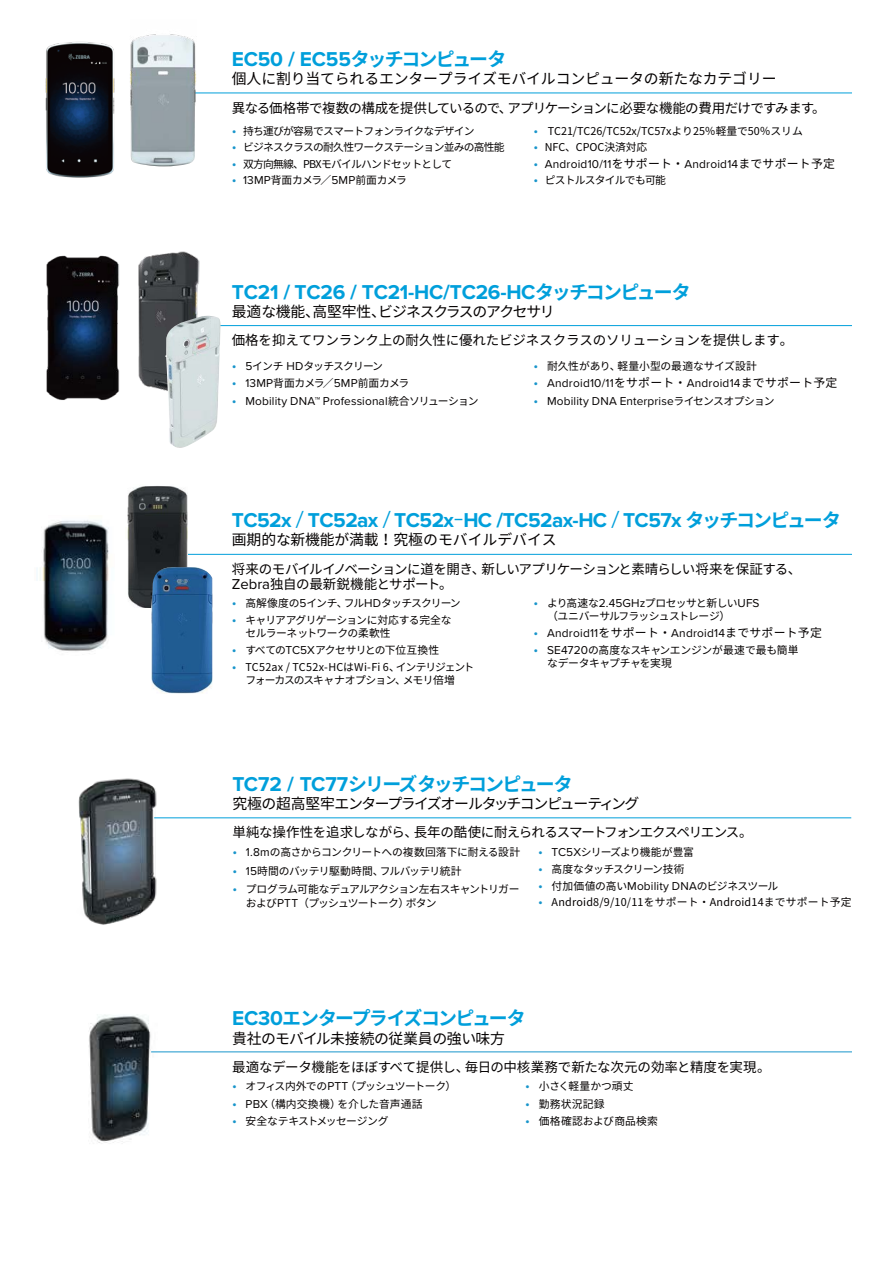
<style>
.page{position:relative;width:893px;height:1263px;background:#fff}
.page>*{position:absolute;margin:0;border:0;box-sizing:border-box;transform-origin:0 0}
.t1{font:700 20.85px "Proxima Nova";letter-spacing:-.025em;color:#009fdb}
.t2{font:700 18.9px "Noto Sans CJ Kjp";letter-spacing:-.09em;color:#009fdb}
.t3{font:14.85px "Noto Sans CJ Kjp";letter-spacing:-.01em;color:#040000}
.t4{font:14.85px "Noto Sans CJ Kjp";letter-spacing:-.085em;color:#040000}
.t5{font:14.85px "Noto Sans CJ Kjp";letter-spacing:-.065em;color:#040000}
.t6{font:13.5px/14.9px "Noto Sans CJ Kjp";letter-spacing:-.05em;color:#040000}
.t7{font:13.5px "Noto Sans CJ Kjp";letter-spacing:-.03em;color:#040000}
.t8{font:13.5px "Noto Sans CJ Kjp";letter-spacing:-.01em;color:#040000}
.t9{font:13.5px/16.8px "Proxima Nova";color:#1895cb}
.t10{font:11.85px "Proxima Nova";letter-spacing:.02em;color:#040000}
.t11{font:10.8px/12.8px "Noto Sans CJ Kjp";letter-spacing:-.045em;color:#040000}
.t12{font:10.8px/14.2px "Noto Sans CJ Kjp";letter-spacing:-.07em;color:#040000}
.t13{font:10.8px "Noto Sans CJ Kjp";letter-spacing:-.005em;color:#040000}
.t14{font:10.8px/12.8px "Noto Sans CJ Kjp";letter-spacing:-.025em;color:#040000}
.t15{font:10.8px/16.8px "Noto Sans CJ Kjp";letter-spacing:-.01em;color:#040000}
.t16{font:10.8px "Noto Sans CJ Kjp";letter-spacing:.02em;color:#040000}
.t17{font:10.8px "Noto Sans CJ Kjp";letter-spacing:.005em;color:#040000}
.t18{font:10.8px "Noto Sans CJ Kjp";letter-spacing:-.085em;color:#040000}
.s1{font-family:"Noto Sans CJ Kjp";font-size:18.9px}
.s2{font-family:"Proxima Nova";font-size:13.5px;color:#1895cb}
.s3{font-family:"Proxima Nova";font-size:11.85px}
.s4{font-size:13.5px;color:#1895cb}
.s5{font-family:"Noto Sans CJ Kjp"}
.s6{font-family:"Noto Sans CJ Kjp";font-size:10.8px}
.s7{font-family:"Koz Go Pr 6 N";font-weight:400}
.s8{font-family:"Proxima Nova";font-size:14.85px}
.s9{font-family:"Proxima Nova";font-size:20.85px}
</style>
<div class="page">
<hr style="left:151px;top:93px;width:701px;height:1px;background:#009fdb">
<hr style="left:193px;top:325px;width:659px;height:1px;background:#009fdb">
<hr style="left:177px;top:554px;width:675px;height:1px;background:#009fdb">
<hr style="left:139px;top:817px;width:712px;height:1px;background:#009fdb">
<img style="left:78px;top:778px;width:100px;height:147px">
<img style="left:89px;top:1014px;width:84px;height:129px">
<hr style="left:151px;top:1051px;width:701px;height:1px;background:#1895cb">
<img style="left:46px;top:255px;width:74px;height:145px">
<img style="left:138px;top:251px;width:62px;height:140px">
<img style="left:130px;top:34px;width:67px;height:132px">
<img style="left:45px;top:41px;width:70px;height:137px">
<img style="left:127px;top:486px;width:60px;height:122px">
<img style="left:37px;top:520px;width:72px;height:132px">
<img style="left:151px;top:567px;width:62px;height:127px">
<img style="left:164px;top:316px;width:57px;height:132px">
<h1 class="t1" style="left:232px;top:49px;width:276px">EC50 / EC55<span class="s1">タッチコンピュータ</span></h1>
<h3 class="t3" style="left:232px;top:70px;width:546px">個人に割り当てられるエンタープライズモバイルコンピュータの新たなカテゴリー</h3>
<p class="t6" style="left:232px;top:101px;width:595px">異なる価格帯で複数の構成を提供しているので、アプリケーションに必要な機能の費用だけですみます。</p>
<p class="t12" style="left:232px;top:124px;width:244px"><span class="s2">•</span> 持ち運びが容易でスマートフォンライクなデザイン</p>
<p class="t12" style="left:232px;top:141px;width:274px"><span class="s2">•</span> ビジネスクラスの耐久性ワークステーション並みの高性能</p>
<p class="t12" style="left:232px;top:157px;width:222px"><span class="s2">•</span> 双方向無線、PBXモバイルハンドセットとして</p>
<p class="t11" style="left:232px;top:174px;width:177px"><span class="s2">•</span> <span class="s3">13MP</span>背面カメラ／<span class="s3">5MP</span>前面カメラ</p>
<p class="t13" style="left:534px;top:125px;width:271px"><span class="s2">•</span> TC21/TC26/TC52x/TC57xより25％軽量で50％スリム</p>
<p class="t13" style="left:534px;top:141px;width:115px"><span class="s2">•</span> NFC、CPOC決済対応</p>
<p class="t10" style="left:534px;top:155px;width:303px"><span class="s4">•</span> Android10/11<span class="s5">をサポート・</span>Android14<span class="s5">までサポート予定</span></p>
<p class="t12" style="left:534px;top:173px;width:134px"><span class="s2">•</span> ピストルスタイルでも可能</p>
<h1 class="t1" style="left:232px;top:282px;width:460px">TC21 / TC26 / TC21-HC/TC26-HC<span class="s1">タッチコンピュータ</span></h1>
<h3 class="t5" style="left:232px;top:303px;width:324px">最適な機能、高堅牢性、ビジネスクラスのアクセサリ</h3>
<p class="t8" style="left:232px;top:333px;width:563px">価格を抑えてワンランク上の耐久性に優れたビジネスクラスのソリューションを提供します。</p>
<p class="t18" style="left:232px;top:360px;width:152px"><span class="s2">•</span> <span class="s3">5</span>インチ <span class="s3">HD</span>タッチスクリーン</p>
<p class="t11" style="left:232px;top:377px;width:179px"><span class="s2">•</span> <span class="s3">13MP</span>背面カメラ／<span class="s3">5MP</span>前面カメラ</p>
<p class="t10" style="left:232px;top:392px;width:248px"><span class="s4">•</span> Mobility DNA™ Professional<span class="s6">統合ソリューション</span></p>
<p class="t13" style="left:534px;top:360px;width:225px"><span class="s2">•</span> 耐久性があり、軽量小型の最適なサイズ設計</p>
<p class="t10" style="left:534px;top:374px;width:305px"><span class="s4">•</span> Android10/11<span class="s5">をサポート・</span>Android14<span class="s5">までサポート予定</span></p>
<p class="t10" style="left:534px;top:392px;width:242px"><span class="s4">•</span> Mobility DNA Enterprise<span class="s6">ライセンスオプション</span></p>
<h1 class="t1" style="left:232px;top:511px;width:610px">TC52x <span class="s7">/</span> TC52ax <span class="s7">/</span> TC52x<span class="s7">ｰ</span>HC /TC52ax-HC <span class="s7">/</span> TC57x <span class="s1">タッチコンピュータ</span></h1>
<h3 class="t3" style="left:232px;top:532px;width:326px">画期的な新機能が満載！究極のモバイルデバイス</h3>
<p class="t6" style="left:232px;top:562px;width:571px">将来のモバイルイノベーションに道を開き、新しいアプリケーションと素晴らしい将来を保証する、<br><span class="s8">Zebra</span>独自の最新鋭機能とサポート。</p>
<p class="t12" style="left:232px;top:596px;width:230px"><span class="s2">•</span> 高解像度の<span class="s3">5</span>インチ、フル<span class="s3">HD</span>タッチスクリーン</p>
<p class="t11" style="left:245px;top:614px;width:208px;text-indent:-13px"><span class="s2">•</span> キャリアアグリゲーションに対応する完全なセルラーネットワークの柔軟性</p>
<p class="t9" style="left:232px;top:641px;width:6px">• •</p>
<p class="t15" style="left:245px;top:642px;width:231px">すべての<span class="s3">TC5X</span>アクセサリとの下位互換性<br>TC52ax / TC52x-HCはWi-Fi 6、インテリジェント</p>
<p class="t12" style="left:245px;top:673px;width:211px">フォーカスのスキャナオプション、メモリ倍増</p>
<p class="t11" style="left:547px;top:597px;width:214px;text-indent:-14px"><span class="s2">•</span> より高速な<span class="s3">2.45GHz</span>プロセッサと新しい<span class="s3">UFS</span>（ユニバーサルフラッシュストレージ）</p>
<p class="t10" style="left:534px;top:624px;width:290px"><span class="s4">•</span> Android11<span class="s5">をサポート・</span>Android14<span class="s5">までサポート予定</span></p>
<p class="t14" style="left:547px;top:644px;width:253px;text-indent:-13px"><span class="s2">•</span> <span class="s3">SE4720</span>の高度なスキャンエンジンが最速で最も簡単なデータキャプチャを実現</p>
<h2 class="t2" style="left:232px;top:773px;width:342px"><span class="s9">TC72 / TC77</span>シリーズタッチコンピュータ</h2>
<h3 class="t4" style="left:232px;top:795px;width:408px">究極の超高堅牢エンタープライズオールタッチコンピューティング</h3>
<p class="t7" style="left:232px;top:825px;width:522px">単純な操作性を追求しながら、長年の酷使に耐えられるスマートフォンエクスペリエンス。</p>
<p class="t11" style="left:232px;top:846px;width:289px"><span class="s2">•</span> <span class="s3">1.8m</span>の高さからコンクリートへの複数回落下に耐える設計</p>
<p class="t11" style="left:232px;top:865px;width:231px"><span class="s2">•</span> <span class="s3">15</span>時間のバッテリ駆動時間、フルバッテリ統計</p>
<p class="t12" style="left:246px;top:882px;width:275px;text-indent:-13px"><span class="s2">•</span> プログラム可能なデュアルアクション左右スキャントリガーおよび<span class="s3">PTT</span>（プッシュツートーク）ボタン</p>
<p class="t11" style="left:538px;top:846px;width:157px"><span class="s2">•</span> <span class="s3">TC5X</span>シリーズより機能が豊富</p>
<p class="t11" style="left:538px;top:863px;width:148px"><span class="s2">•</span> 高度なタッチスクリーン技術</p>
<p class="t14" style="left:538px;top:880px;width:242px"><span class="s2">•</span> 付加価値の高い<span class="s3">Mobility DNA</span>のビジネスツール</p>
<p class="t16" style="left:538px;top:896px;width:315px"><span class="s2">•</span> Android8/9/10/11をサポート・Android14までサポート予定</p>
<h2 class="t2" style="left:232px;top:1007px;width:295px"><span class="s9">EC30</span>エンタープライズコンピュータ</h2>
<h3 class="t3" style="left:232px;top:1030px;width:274px">貴社のモバイル未接続の従業員の強い味方</h3>
<p class="t7" style="left:232px;top:1059px;width:540px">最適なデータ機能をほぼすべて提供し、毎日の中核業務で新たな次元の効率と精度を実現。</p>
<p class="t11" style="left:232px;top:1080px;width:226px"><span class="s2">•</span> オフィス内外での<span class="s3">PTT</span>（プッシュツートーク）</p>
<p class="t17" style="left:232px;top:1097px;width:192px"><span class="s2">•</span> <span class="s3">PBX</span>（構内交換機）を介した音声通話</p>
<p class="t11" style="left:232px;top:1115px;width:158px"><span class="s2">•</span> 安全なテキストメッセージング</p>
<p class="t15" style="left:525px;top:1078px;width:110px"><span class="s2">•</span> 小さく軽量かつ頑丈</p>
<p class="t11" style="left:525px;top:1097px;width:81px"><span class="s2">•</span> 勤務状況記録</p>
<p class="t16" style="left:525px;top:1115px;width:134px"><span class="s2">•</span> 価格確認および商品検索</p>
</div>
